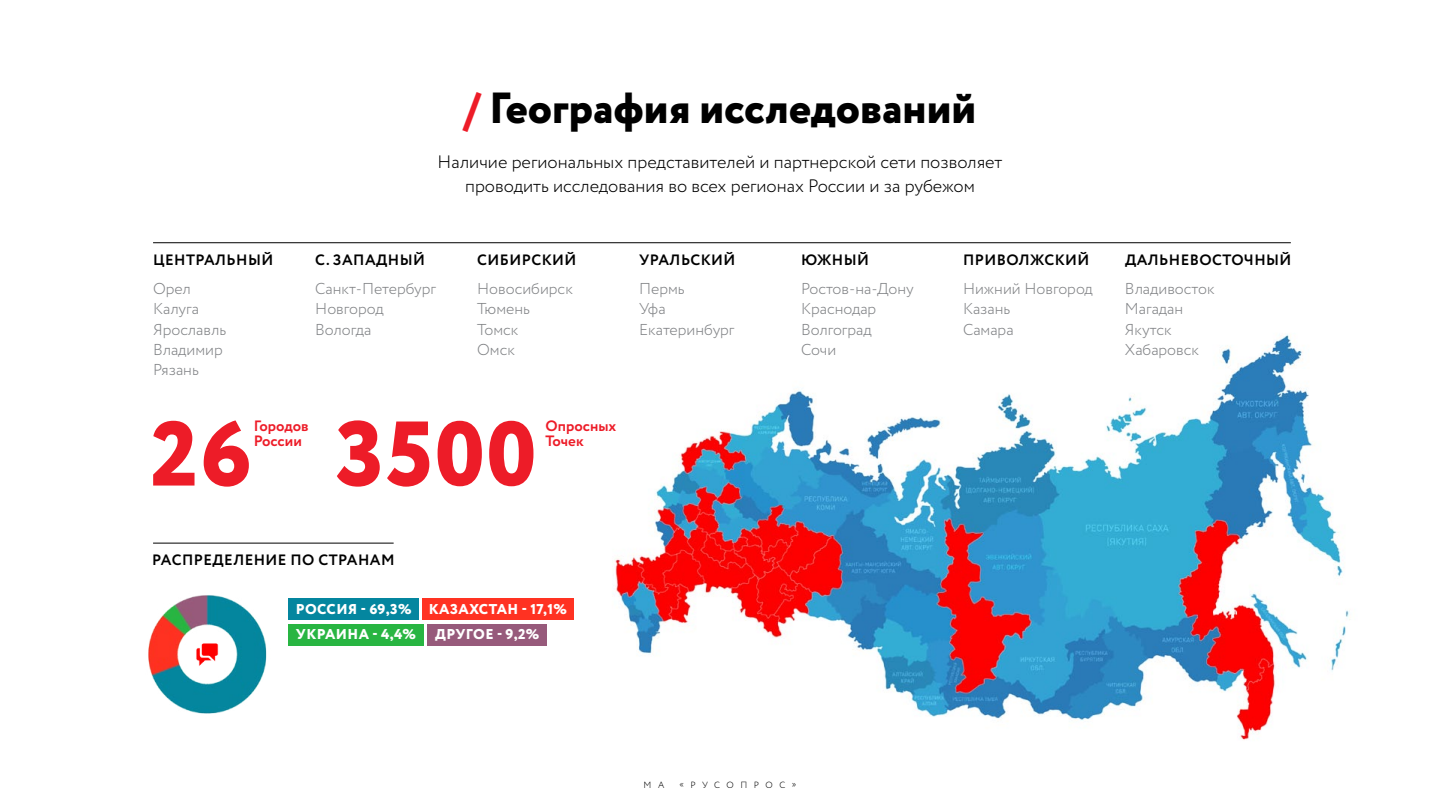
<style>
.page{position:relative;width:1440px;height:810px;background:#fff}
.page>*{position:absolute;margin:0;border:0;box-sizing:border-box;transform-origin:0 0}
.t1{font:800 91.5px "Circe";letter-spacing:.02em;color:#ed1c28}
.t2{font:800 43.5px "Circe";color:#000}
.t3{font:300 18px/24px "Circe";color:#000;text-align:center}
.t4{font:300 15.75px/20.2px "Circe";color:#808285}
.t5{font:700 15px "Circe";letter-spacing:.03em;color:#000}
.t6{font:700 15px/15px "Circe";color:#ed1c28}
.t7{font:800 14.25px "Circe";letter-spacing:.03em;color:#fff}
.t8{font:300 9px "Circe";color:#000}
.s1{color:#ed1c28}
</style>
<div class="page">
<img style="left:615px;top:334px;width:735px;height:406px">
<hr style="left:153px;top:242px;width:1138px;height:1px;background:#000">
<img style="left:148px;top:595px;width:119px;height:119px">
<div style="left:288px;top:598px;width:131px;height:22px;background:#04869f"></div>
<div style="left:427px;top:624px;width:120px;height:22px;background:#975a7b"></div>
<div style="left:422px;top:598px;width:152px;height:22px;background:#ff3222"></div>
<div style="left:288px;top:624px;width:136px;height:22px;background:#28b542"></div>
<hr style="left:153px;top:543px;width:241px;height:1px;background:#000">
<img style="left:192px;top:639px;width:30px;height:34px">
<p class="t5" style="left:153px;top:250px;width:24px">ЦЕНТРАЛЬНЫЙ</p>
<p class="t4" style="left:153px;top:279px;width:75px">Орел<br>Калуга<br>Ярославль<br>Владимир<br>Рязань</p>
<h2 class="t2" style="left:464px;top:79px;width:514px"><span class="s1">/</span> География исследований</h2>
<p class="t3" style="left:438px;top:150px;width:566px">Наличие региональных представителей и партнерской сети позволяет проводить исследования во всех регионах России и за рубежом</p>
<p class="t5" style="left:315px;top:250px;width:63px">С. ЗАПАДНЫЙ</p>
<p class="t5" style="left:477px;top:250px;width:12px">СИБИРС</p>
<p class="t5" style="left:542px;top:250px;width:23px">КИЙ</p>
<p class="t5" style="left:639px;top:250px;width:12px">УРАЛЬС</p>
<p class="t5" style="left:701px;top:250px;width:23px">КИЙ</p>
<p class="t5" style="left:801px;top:250px;width:15px">ЮЖНЫЙ</p>
<p class="t5" style="left:963px;top:250px;width:128px">Приволжский</p>
<p class="t4" style="left:315px;top:279px;width:122px">Санкт-П етербург<br>Новгород<br>Вологда</p>
<p class="t4" style="left:477px;top:279px;width:97px">Новосибирск<br>Тюмень<br>Томск<br>Омск</p>
<p class="t4" style="left:639px;top:279px;width:97px">Пермь<br>Уфа<br>Екатеринбург</p>
<p class="t4" style="left:801px;top:279px;width:114px">Ростов-на-Дону<br>Краснодар<br>Волгоград<br>Сочи</p>
<p class="t4" style="left:963px;top:279px;width:131px">Нижний Новгород<br>Казань<br>Самара</p>
<h1 class="t1" style="left:150px;top:392px;width:103px">26</h1>
<p class="t6" style="left:254px;top:419px;width:56px">Городов<br>России</p>
<h1 class="t1" style="left:336px;top:392px;width:202px">3500</h1>
<p class="t6" style="left:545px;top:419px;width:72px">Опросных<br>Точек</p>
<p class="t5" style="left:152px;top:550px;width:244px">Расп ределение п о странам</p>
<p class="t7" style="left:296px;top:599px;width:117px">Россия - 69,3%</p>
<p class="t7" style="left:296px;top:625px;width:122px">украина - 4,4%</p>
<p class="t7" style="left:429px;top:599px;width:140px">казахстан - 17,1%</p>
<p class="t7" style="left:435px;top:625px;width:106px">Друго е - 9,2%</p>
<p class="t5" style="left:1125px;top:250px;width:12px">ДАЛЬНЕВОСТОЧНЫЙ</p>
<p class="t4" style="left:1125px;top:279px;width:91px">Владивосток<br>Магадан<br>Якутск<br>Хабаровск</p>
<p class="t8" style="left:644px;top:779px;width:22px">М А</p>
<p class="t8" style="left:679px;top:779px;width:118px">«Русопр ос»</p>
</div>
